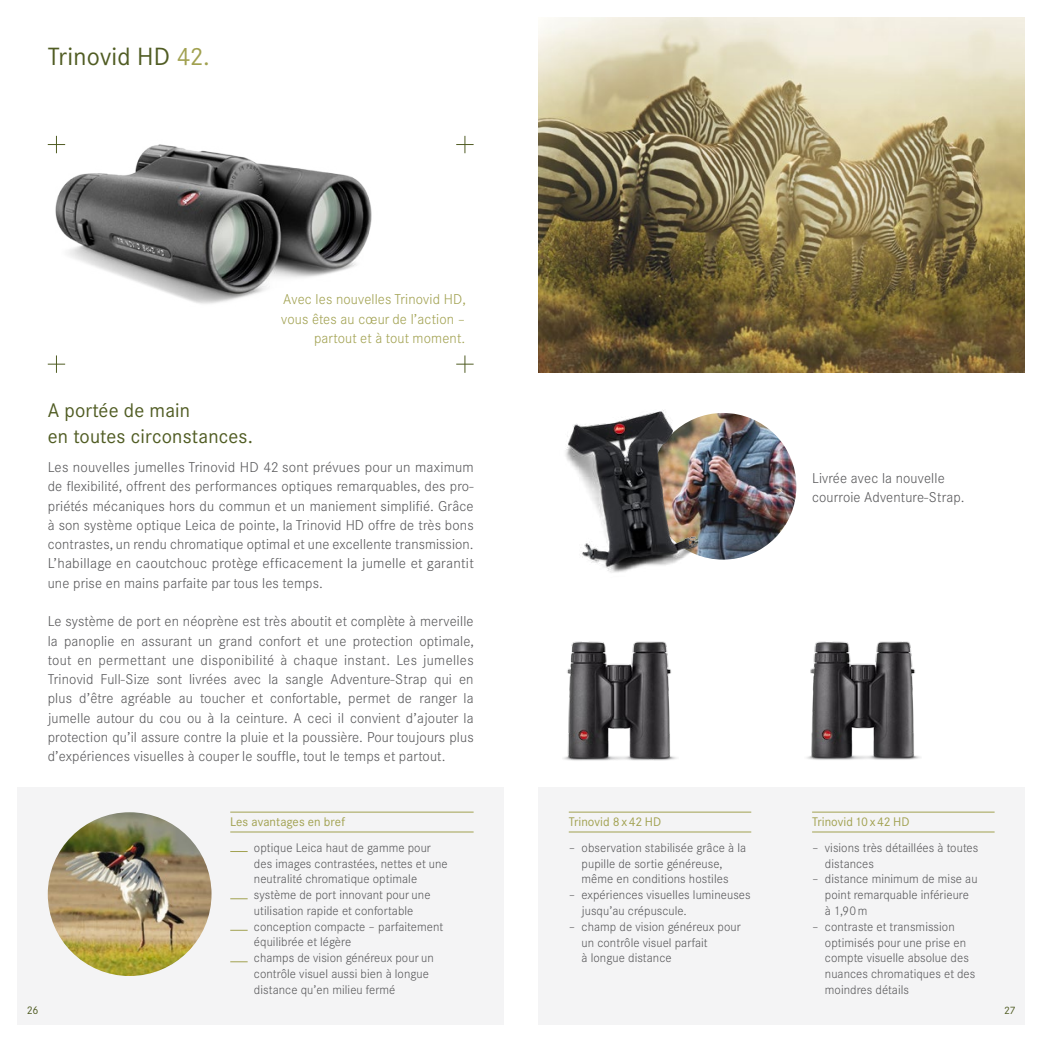
<style>
.page{position:relative;width:1042px;height:1042px;background:#fff}
.page>*{position:absolute;margin:0;border:0;box-sizing:border-box;transform-origin:0 0}
.t1{font:24.5px "Corporate SBQ";letter-spacing:.01em;color:#505c23}
.t2{font:19.25px/26.2px "Corporate SBQ";letter-spacing:.01em;color:#505c23}
.t3{font:300 14px/19.2px "Corporate SBQ";letter-spacing:.01em;color:#58585a;text-align:justify}
.t4{font:300 14px/19.2px "Corporate SBQ";letter-spacing:.01em;color:#a1a150;text-align:right}
.t5{font:300 12.25px/15.8px "Corporate SBQ";letter-spacing:.005em;color:#58585a}
.t6{font:12.25px "Corporate SBQ";letter-spacing:.005em;color:#a1a150}
.t7{font:10.85px "Corporate SBQ";color:#505c23}
.t8{font:10.5px "Corporate SBQ";color:#505c23}
.s1{color:#a1a150}
</style>
<div class="page">
<img style="left:538px;top:17px;width:486px;height:356px">
<div style="left:17px;top:787px;width:487px;height:237px;background:#f4f4f5"></div>
<div style="left:538px;top:787px;width:486px;height:237px;background:#f4f4f5"></div>
<svg style="left:48px;top:355px;width:17px;height:18px"></svg>
<svg style="left:456px;top:136px;width:17px;height:17px"></svg>
<svg style="left:456px;top:355px;width:17px;height:18px"></svg>
<hr style="left:230px;top:812px;width:243px;height:1px;background:#a1a150">
<hr style="left:230px;top:831px;width:243px;height:1px;background:#a1a150">
<svg style="left:230px;top:851px;width:18px;height:1px"></svg>
<svg style="left:230px;top:898px;width:18px;height:1px"></svg>
<svg style="left:230px;top:930px;width:18px;height:1px"></svg>
<svg style="left:230px;top:961px;width:18px;height:1px"></svg>
<hr style="left:569px;top:812px;width:182px;height:1px;background:#a1a150">
<hr style="left:569px;top:831px;width:182px;height:1px;background:#a1a150">
<hr style="left:812px;top:812px;width:182px;height:1px;background:#a1a150">
<hr style="left:812px;top:831px;width:182px;height:1px;background:#a1a150">
<img style="left:47px;top:135px;width:325px;height:169px">
<img style="left:807px;top:641px;width:114px;height:119px">
<img style="left:563px;top:641px;width:114px;height:120px">
<img style="left:650px;top:413px;width:146px;height:146px;border-radius:73px">
<img style="left:565px;top:410px;width:149px;height:163px">
<img style="left:48px;top:812px;width:163px;height:164px;border-radius:82px">
<h1 class="t1" style="left:48px;top:42px;width:163px">Trinovid HD <span class="s1">42.</span></h1>
<p class="t4" style="left:281px;top:290px;width:186px">Avec les nouvelles Trinovid HD, vous êtes au cœur de l’action – partout et à tout moment.</p>
<h2 class="t2" style="left:48px;top:397px;width:207px">A portée de main<br>en toutes circonstances.</h2>
<p class="t3" style="left:48px;top:458px;width:428px">Les nouvelles jumelles Trinovid HD 42 sont prévues pour un maximum de flexibilité, offrent des performances optiques remarquables, des pro&shy;priétés mécaniques hors du commun et un maniement simplifié. Grâce à son système optique Leica de pointe, la Trinovid HD offre de très bons contrastes, un rendu chromatique optimal et une excellente transmission.<br>L’habillage en caoutchouc protège efficacement la jumelle et garantit une prise en mains parfaite par tous les temps.</p>
<p class="t3" style="left:48px;top:612px;width:428px">Le système de port en néoprène est très aboutit et complète à merveille la panoplie en assurant un grand confort et une protection optimale, tout en permettant une disponibilité à chaque instant. Les jumelles Trinovid Full-Size sont livrées avec la sangle Adventure-Strap qui en plus d’être agréable au toucher et confortable, permet de ranger la jumelle autour du cou ou à la ceinture. A ceci il convient d’ajouter la protection qu’il assure contre la pluie et la poussière. Pour toujours plus d’expériences visuelles à couper le souffle, tout le temps et partout.</p>
<p class="t7" style="left:27px;top:1003px;width:13px">26</p>
<p class="t6" style="left:230px;top:815px;width:116px">Les avantages en bref</p>
<p class="t5" style="left:254px;top:840px;width:195px">optique Leica haut de gamme pour des images contrastées, nettes et une neutralité chromatique optimale système de port innovant pour une utilisation rapide et confortable conception compacte – parfaitement équilibrée et légère<br>champs de vision généreux pour un contrôle visuel aussi bien à longue distance qu’en milieu fermé</p>
<p class="t3" style="left:812px;top:469px;width:154px">Livrée avec la nouvelle courroie Adventure-Strap.</p>
<p class="t6" style="left:569px;top:815px;width:94px">Trinovid 8x42 HD</p>
<p class="t5" style="left:581px;top:840px;width:166px;text-indent:-13px">– observation stabilisée grâce à la pupille de sortie généreuse, même en conditions hostiles</p>
<p class="t5" style="left:581px;top:887px;width:170px;text-indent:-13px">– expériences visuelles lumineuses jusqu’au crépuscule.</p>
<p class="t5" style="left:581px;top:918px;width:161px;text-indent:-13px">– champ de vision généreux pour un contrôle visuel parfait<br>à longue distance</p>
<p class="t6" style="left:812px;top:815px;width:99px">Trinovid10x42 HD</p>
<p class="t5" style="left:825px;top:840px;width:155px;text-indent:-13px">– visions très détaillées à toutes distances</p>
<p class="t5" style="left:825px;top:871px;width:154px;text-indent:-13px">– distance minimum de mise au point remarquable inférieure à 1,90 m</p>
<p class="t5" style="left:825px;top:918px;width:152px;text-indent:-13px">– contraste et transmission optimisés pour une prise en compte visuelle absolue des nuances chromatiques et des moindres détails</p>
<p class="t8" style="left:1004px;top:1004px;width:13px">27</p>
</div>
